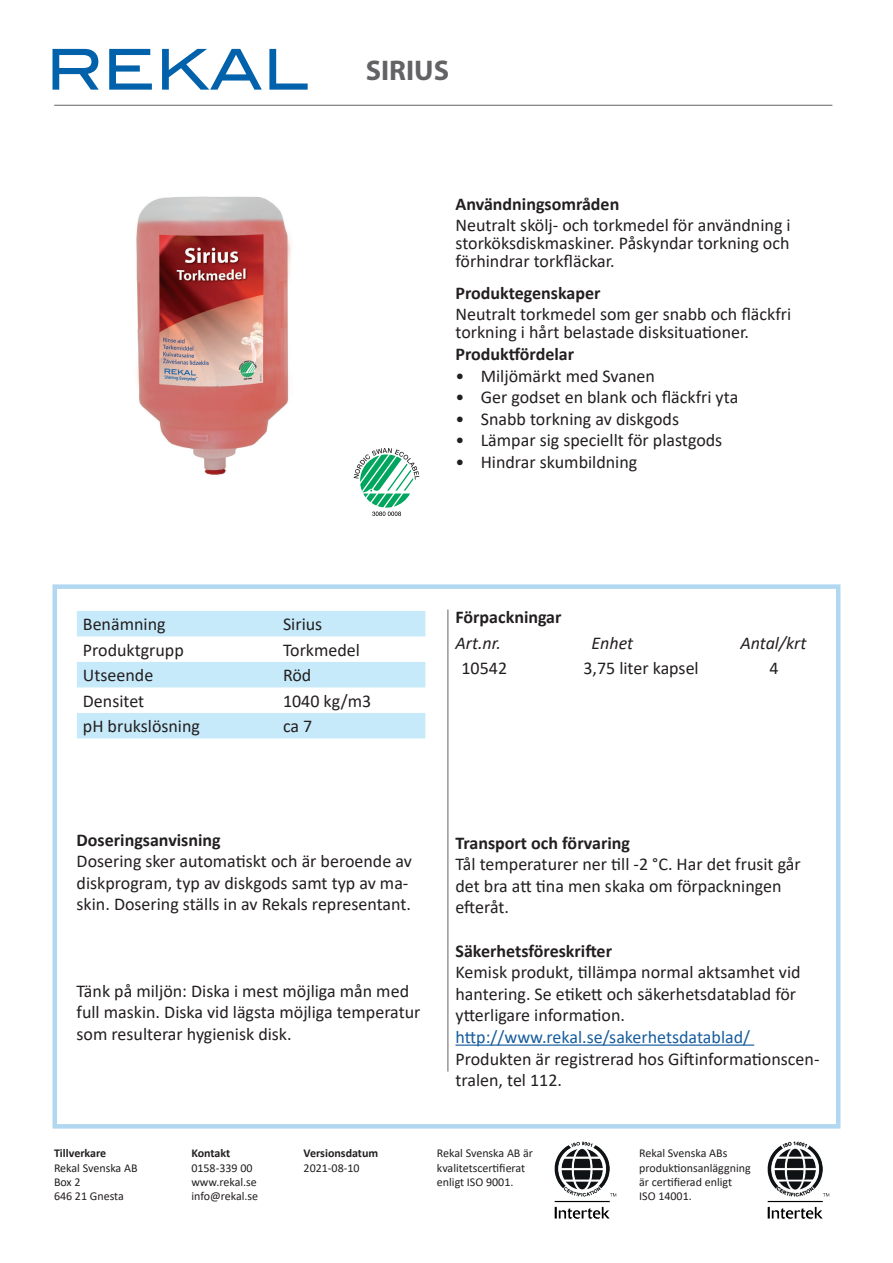
<style>
.page{position:relative;width:893px;height:1263px;background:#fff}
.page>*{position:absolute;margin:0;border:0;box-sizing:border-box;transform-origin:0 0}
.t1{font:700 28.5px "Myriad Pro";color:#636366}
.t2{font:18px/21.6px "Calibri";color:#231f20}
.t3{font:700 18px "Calibri";color:#231f20}
.t4{font:18px "Calibri";color:#175d9e}
.t5{font:italic 18px "Calibri";color:#231f20}
.t6{font:12px/14.4px "Calibri";color:#231f20}
.t7{font:700 12px "Calibri";color:#231f20}
</style>
<div class="page">
<div style="left:52px;top:584px;width:788px;height:544px;border:4px solid #b2d7f1"></div>
<img style="left:136px;top:196px;width:218px;height:282px">
<hr style="left:54px;top:105px;width:778px;height:1px;background:#636366">
<hr style="left:447px;top:609px;width:1px;height:462px;background:#636366">
<svg style="left:77px;top:611px;width:348px;height:127px"></svg>
<hr style="left:455px;top:1044px;width:299px;height:2px;background:#175d9e">
<svg style="left:354px;top:448px;width:65px;height:68px"></svg>
<svg style="left:53px;top:49px;width:46px;height:41px"></svg>
<svg style="left:109px;top:49px;width:43px;height:41px"></svg>
<svg style="left:162px;top:49px;width:100px;height:41px"></svg>
<svg style="left:269px;top:49px;width:39px;height:41px"></svg>
<img style="left:767px;top:1141px;width:63px;height:78px">
<img style="left:554px;top:1141px;width:63px;height:78px">
<h1 class="t1" style="left:366px;top:52px;width:85px">SIRIUS</h1>
<p class="t3" style="left:455px;top:191px;width:165px">Användningsområden</p>
<p class="t2" style="left:455px;top:216px;width:337px;line-height:18px;text-align:justify">Neutralt skölj- och torkmedel för användning i storköksdiskmaskiner. Påskyndar torkning och förhindrar torkfläckar.</p>
<p class="t3" style="left:455px;top:281px;width:147px">Produktegenskaper</p>
<p class="t2" style="left:455px;top:305px;width:337px;line-height:18px">Neutralt torkmedel som ger snabb och fläckfri torkning i hårt belastade disksituationer.</p>
<p class="t3" style="left:455px;top:341px;width:120px">Produktfördelar</p>
<p class="t2" style="left:455px;top:364px;width:201px">• Miljömärkt med Svanen</p>
<p class="t2" style="left:455px;top:386px;width:284px">• Ger godset en blank och fläckfri yta</p>
<p class="t2" style="left:455px;top:407px;width:225px">• Snabb torkning av diskgods</p>
<p class="t2" style="left:455px;top:429px;width:268px">• Lämpar sig speciellt för plastgods</p>
<p class="t2" style="left:455px;top:451px;width:183px">• Hindrar skumbildning</p>
<p class="t2" style="left:83px;top:613px;width:84px">Benämning</p>
<p class="t2" style="left:283px;top:613px;width:41px">Sirius</p>
<p class="t2" style="left:83px;top:639px;width:102px">Produktgrupp</p>
<p class="t2" style="left:283px;top:639px;width:79px">Torkmedel</p>
<p class="t2" style="left:83px;top:664px;width:72px">Utseende</p>
<p class="t2" style="left:283px;top:664px;width:30px">Röd</p>
<p class="t2" style="left:83px;top:690px;width:63px">Densitet</p>
<p class="t2" style="left:283px;top:690px;width:90px">1040 kg/m3</p>
<p class="t2" style="left:83px;top:715px;width:119px">pH brukslösning</p>
<p class="t2" style="left:283px;top:715px;width:31px">ca 7</p>
<p class="t3" style="left:455px;top:604px;width:108px">Förpackningar</p>
<p class="t5" style="left:455px;top:630px;width:47px">Art.nr.</p>
<p class="t5" style="left:592px;top:630px;width:43px">Enhet</p>
<p class="t5" style="left:740px;top:630px;width:68px">Antal/krt</p>
<p class="t2" style="left:461px;top:657px;width:47px">10542</p>
<p class="t2" style="left:583px;top:657px;width:117px">3,75 liter kapsel</p>
<p class="t2" style="left:769px;top:657px;width:11px">4</p>
<p class="t3" style="left:77px;top:827px;width:146px">Doseringsanvisning</p>
<p class="t2" style="left:77px;top:850px;width:337px">Dosering sker automatiskt och är beroende av diskprogram, typ av diskgods samt typ av ma&shy;skin. Dosering ställs in av Rekals representant.</p>
<p class="t2" style="left:77px;top:979px;width:345px">Tänk på miljön: Diska i mest möjliga mån med full maskin. Diska vid lägsta möjliga temperatur som resulterar hygienisk disk.</p>
<p class="t3" style="left:455px;top:830px;width:176px">Transport och förvaring</p>
<p class="t2" style="left:455px;top:853px;width:347px">Tål temperaturer ner till -2 °C. Har det frusit går det bra att tina men skaka om förpackningen efteråt.</p>
<p class="t3" style="left:455px;top:938px;width:158px">Säkerhetsföreskrifter</p>
<p class="t2" style="left:455px;top:961px;width:347px">Kemisk produkt, tillämpa normal aktsamhet vid hantering. Se etikett och säkerhetsdatablad för ytterligare information.</p>
<p class="t4" style="left:455px;top:1024px;width:296px">http://www.rekal.se/sakerhetsdatablad/</p>
<p class="t2" style="left:455px;top:1047px;width:365px">Produkten är registrerad hos Giftinformationscen&shy;tralen, tel 112.</p>
<p class="t7" style="left:54px;top:1145px;width:54px">Tillverkare</p>
<p class="t6" style="left:54px;top:1160px;width:85px">Rekal Svenska AB<br>Box 2<br>646 21 Gnesta</p>
<p class="t7" style="left:191px;top:1145px;width:40px">Kontakt</p>
<p class="t6" style="left:191px;top:1160px;width:68px">0158-339 00 www.rekal.se info@rekal.se</p>
<p class="t7" style="left:304px;top:1145px;width:76px">Versionsdatum</p>
<p class="t6" style="left:304px;top:1160px;width:58px">2021-08-10</p>
<p class="t6" style="left:437px;top:1146px;width:98px">Rekal Svenska AB är kvalitetscertifierat enligt ISO 9001.</p>
<p class="t6" style="left:639px;top:1146px;width:113px">Rekal Svenska ABs produktionsanläggning är certifierad enligt<br>ISO 14001.</p>
</div>
